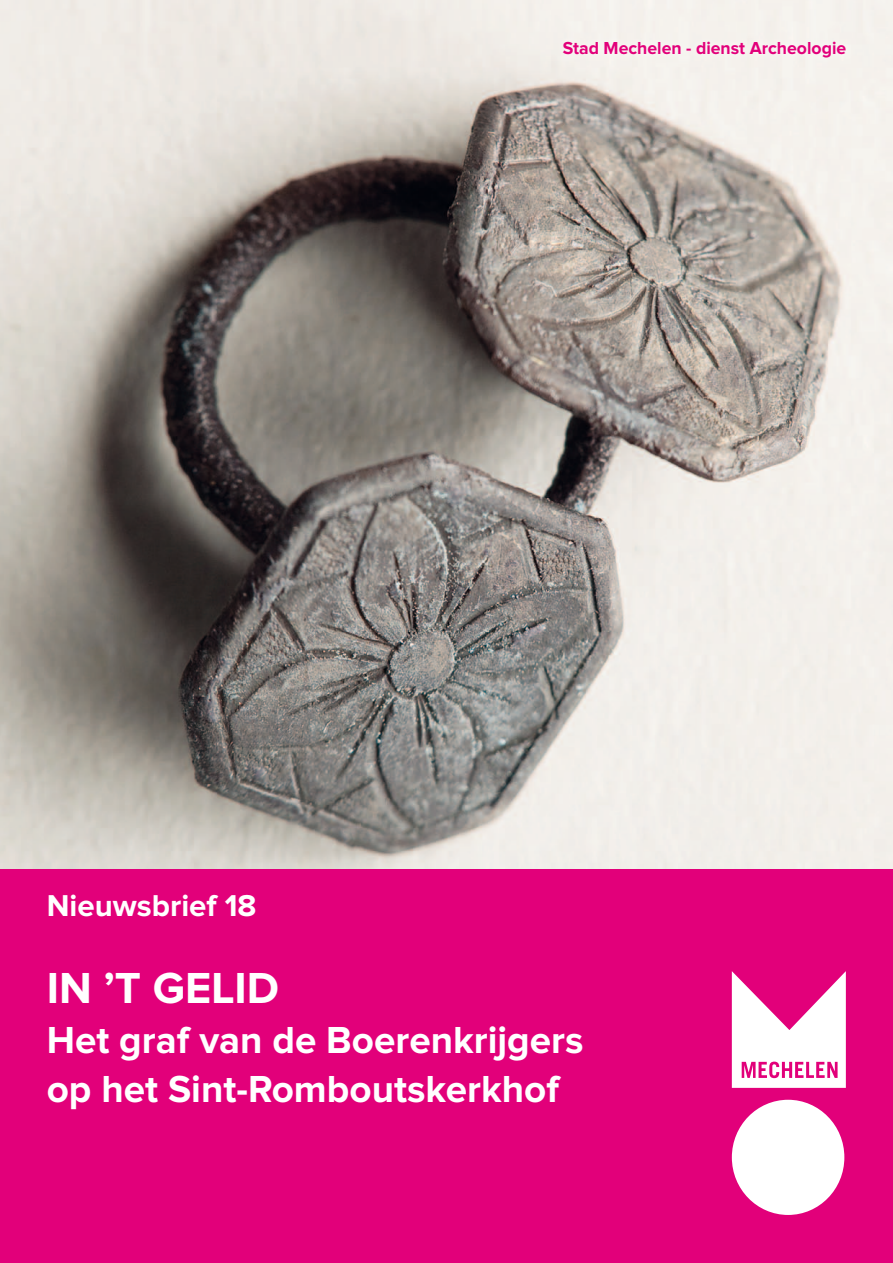
<style>
.page{position:relative;width:893px;height:1263px;background:#fff}
.page>*{position:absolute;margin:0;border:0;box-sizing:border-box;transform-origin:0 0}
.t1{font:700 45px "Proxima Nova";color:#fff}
.t2{font:700 39px/49.5px "Proxima Nova";color:#fff}
.t3{font:700 31.2px "Proxima Nova";color:#fff}
.t4{font:700 18px "Proxima Nova";color:#e2007a}
</style>
<div class="page">
<img style="left:0;top:0;width:893px;height:869px">
<div style="left:0;top:869px;width:893px;height:394px;background:#e2007a"></div>
<div style="left:554px;top:33px;width:301px;height:34px;background:#f5f2ee"></div>
<svg style="left:732px;top:971px;width:114px;height:117px"></svg>
<div style="left:732px;top:1100px;width:112px;height:115px;background:#fff;border-radius:50%"></div>
<p class="t4" style="left:563px;top:38px;width:285px">Stad Mechelen - dienst Archeologie</p>
<p class="t3" style="left:47px;top:887px;width:211px">Nieuwsbrief 18</p>
<p class="t1" style="left:47px;top:963px;width:234px">IN ’T GELID</p>
<p class="t2" style="left:47px;top:1016px;width:538px">Het graf van de Boerenkrijgers op het Sint-Romboutskerkhof</p>
</div>
